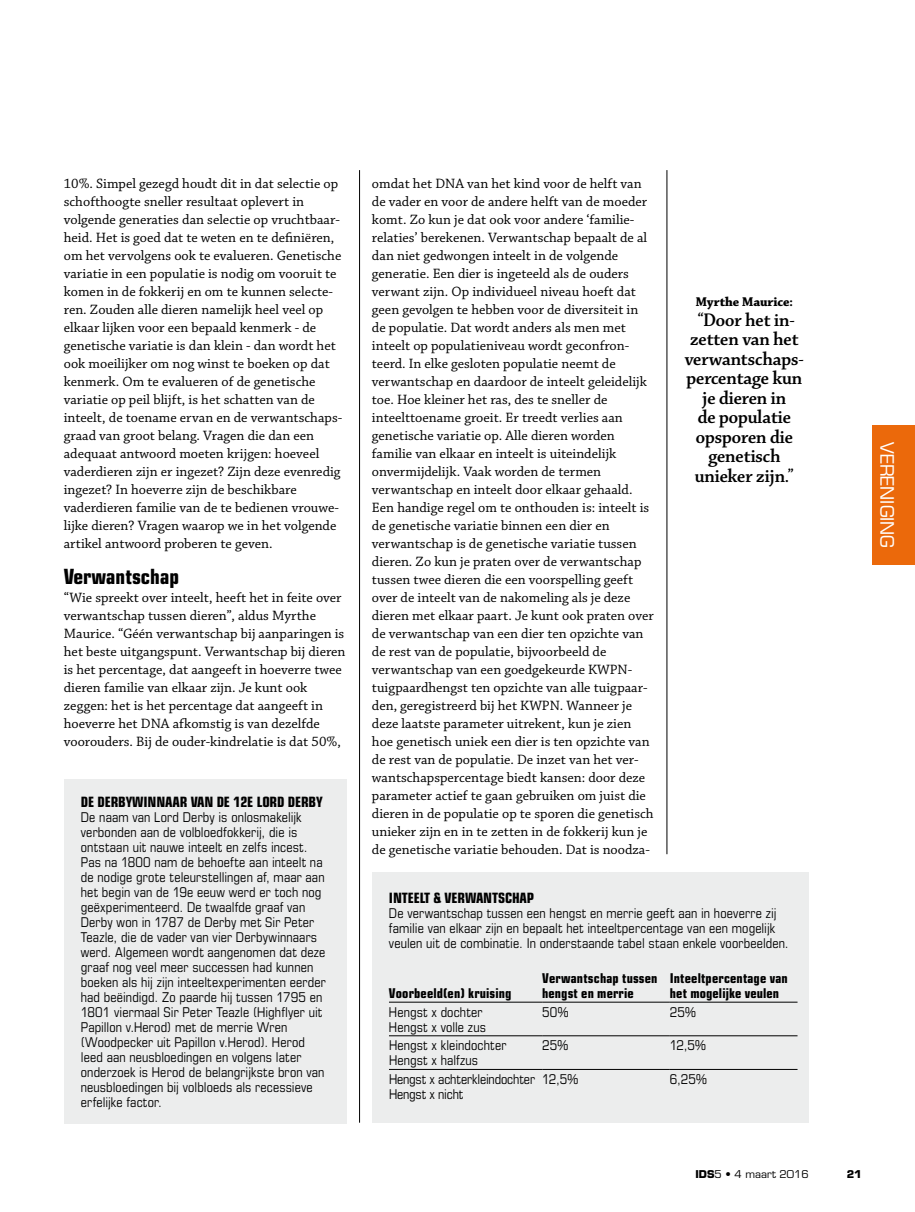
<style>
.page{position:relative;width:915px;height:1212px;background:#fff}
.page>*{position:absolute;margin:0;border:0;box-sizing:border-box;transform-origin:0 0}
.t1{font:700 condensed 21px "Eurostile LT Std";color:#000}
.t2{font:19.5px/19.5px "Chaparral Pro Semibold Disp";color:#000;text-align:center}
.t3{font:18px "Eurostile LT Std";color:#fff}
.t4{font:14.25px/18px "Chaparral Pro";color:#000}
.t5{font:700 condensed 14.25px "Eurostile LT Std";letter-spacing:-.01em;color:#000}
.t6{font:condensed 13.5px/15px "Eurostile LT Std";letter-spacing:.01em;color:#000}
.t7{font:700 condensed 13.5px/15px "Eurostile LT Std";letter-spacing:.01em;color:#000}
.t8{font:condensed 13.5px/15px "Eurostile LT Std";letter-spacing:-.01em;color:#000}
.t9{font:13.5px "Chaparral Pro Bold Subh";color:#000}
.t10{font:10.5px "Eurostile LT Std";color:#000}
.t11{font:700 10.5px "Eurostile LT Std";color:#000}
.s1{font-weight:700}
</style>
<div class="page">
<hr style="left:359px;top:170px;width:1px;height:953px;background:#000">
<hr style="left:666px;top:170px;width:1px;height:684px;background:#000">
<div style="left:64px;top:779px;width:282px;height:345px;background:#eceded"></div>
<div style="left:372px;top:872px;width:436px;height:251px;background:#eceded"></div>
<hr style="left:389px;top:1002px;width:153px;height:1px;background:#000">
<hr style="left:542px;top:1002px;width:127px;height:1px;background:#000">
<hr style="left:669px;top:1002px;width:128px;height:1px;background:#000">
<hr style="left:389px;top:1035px;width:153px;height:1px;background:#000">
<hr style="left:542px;top:1035px;width:127px;height:1px;background:#000">
<hr style="left:669px;top:1035px;width:128px;height:1px;background:#000">
<hr style="left:389px;top:1069px;width:153px;height:1px;background:#000">
<hr style="left:542px;top:1069px;width:127px;height:1px;background:#000">
<hr style="left:669px;top:1069px;width:128px;height:1px;background:#000">
<div style="left:871px;top:425px;width:43px;height:139px;background:#eb690b"></div>
<p class="t4" style="left:64px;top:175px;width:280px">10%. Simpel gezegd houdt dit in dat selectie op schofthoogte sneller resultaat oplevert in volgende generaties dan selectie op vruchtbaar&shy;heid. Het is goed dat te weten en te definiëren, om het vervolgens ook te evalueren. Genetische variatie in een populatie is nodig om vooruit te komen in de fokkerij en om te kunnen selecte&shy;ren. Zouden alle dieren namelijk heel veel op elkaar lijken voor een bepaald kenmerk - de genetische variatie is dan klein - dan wordt het ook moeilijker om nog winst te boeken op dat kenmerk. Om te evalueren of de genetische variatie op peil blijft, is het schatten van de inteelt, de toename ervan en de verwantschaps&shy;graad van groot belang. Vragen die dan een adequaat antwoord moeten krijgen: hoeveel vaderdieren zijn er ingezet? Zijn deze evenredig ingezet? In hoeverre zijn de beschikbare vaderdieren familie van de te bedienen vrouwe&shy;lijke dieren? Vragen waarop we in het volgende artikel antwoord proberen te geven.</p>
<p class="t1" style="left:64px;top:564px;width:117px">Verwantschap</p>
<p class="t4" style="left:64px;top:589px;width:283px">“Wie spreekt over inteelt, heeft het in feite over verwantschap tussen dieren”, aldus Myrthe Maurice. “Géén verwantschap bij aanparingen is het beste uitgangspunt. Verwantschap bij dieren is het percentage, dat aangeeft in hoeverre twee dieren familie van elkaar zijn. Je kunt ook zeggen: het is het percentage dat aangeeft in hoeverre het DNA afkomstig is van dezelfde voorouders. Bij de ouder-kindrelatie is dat 50%,</p>
<p class="t5" style="left:81px;top:793px;width:243px">DE DERBYWINNAAR VAN DE 12E LORD DERBY</p>
<p class="t6" style="left:81px;top:810px;width:246px">De naam van Lord Derby is onlosmakelijk verbonden aan de volbloedfokkerij, die is ontstaan uit nauwe inteelt en zelfs incest.<br>Pas na 1800 nam de behoefte aan inteelt na de nodige grote teleurstellingen af, maar aan het begin van de 19e eeuw werd er toch nog geëxperimenteerd. De twaalfde graaf van Derby won in 1787 de Derby met Sir Peter Teazle, die de vader van vier Derbywinnaars werd. Algemeen wordt aangenomen dat deze graaf nog veel meer successen had kunnen boeken als hij zijn inteeltexperimenten eerder had beëindigd. Zo paarde hij tussen 1795 en 1801 viermaal Sir Peter Teazle (Highflyer uit Papillon v.Herod) met de merrie Wren (Woodpecker uit Papillon v.Herod). Herod leed aan neusbloedingen en volgens later onderzoek is Herod de belangrijkste bron van neusbloedingen bij volbloeds als recessieve erfelijke factor.</p>
<p class="t4" style="left:372px;top:175px;width:283px">omdat het DNA van het kind voor de helft van de vader en voor de andere helft van de moeder komt. Zo kun je dat ook voor andere ‘familie&shy;relaties’ berekenen. Verwantschap bepaalt de al dan niet gedwongen inteelt in de volgende generatie. Een dier is ingeteeld als de ouders verwant zijn. Op individueel niveau hoeft dat geen gevolgen te hebben voor de diversiteit in de populatie. Dat wordt anders als men met inteelt op populatieniveau wordt geconfron&shy;teerd. In elke gesloten populatie neemt de verwantschap en daardoor de inteelt geleidelijk toe. Hoe kleiner het ras, des te sneller de inteelttoename groeit. Er treedt verlies aan genetische variatie op. Alle dieren worden familie van elkaar en inteelt is uiteindelijk onvermijdelijk. Vaak worden de termen verwantschap en inteelt door elkaar gehaald.<br>Een handige regel om te onthouden is: inteelt is de genetische variatie binnen een dier en verwantschap is de genetische variatie tussen dieren. Zo kun je praten over de verwantschap tussen twee dieren die een voorspelling geeft over de inteelt van de nakomeling als je deze dieren met elkaar paart. Je kunt ook praten over de verwantschap van een dier ten opzichte van de rest van de populatie, bijvoorbeeld de verwantschap van een goedgekeurde KWPN&shy;tuigpaardhengst ten opzichte van alle tuigpaar&shy;den, geregistreerd bij het KWPN. Wanneer je deze laatste parameter uitrekent, kun je zien hoe genetisch uniek een dier is ten opzichte van de rest van de populatie. De inzet van het ver&shy;wantschapspercentage biedt kansen: door deze parameter actief te gaan gebruiken om juist die dieren in de populatie op te sporen die genetisch unieker zijn en in te zetten in de fokkerij kun je de genetische variatie behouden. Dat is noodza-</p>
<p class="t9" style="left:695px;top:294px;width:98px">Myrthe Maurice:</p>
<p class="t2" style="left:684px;top:311px;width:121px">“Door het in&shy;zetten van het verwantschaps&shy;percentage kun je dieren in<br>de populatie opsporen die genetisch unieker zijn.”</p>
<p class="t5" style="left:389px;top:889px;width:146px">INTEELT &amp; VERWANTSCHAP</p>
<p class="t6" style="left:389px;top:905px;width:401px">De verwantschap tussen een hengst en merrie geeft aan in hoeverre zij familie van elkaar zijn en bepaalt het inteeltpercentage van een mogelijk veulen uit de combinatie. In onderstaande tabel staan enkele voorbeelden.</p>
<p class="t7" style="left:389px;top:985px;width:124px">Voorbeeld(en) kruising</p>
<p class="t7" style="left:542px;top:970px;width:117px">Verwantschap tussen hengst en merrie</p>
<p class="t7" style="left:669px;top:970px;width:119px">Inteeltpercentage van het mogelijke veulen</p>
<p class="t6" style="left:389px;top:1004px;width:98px">Hengst x dochter<br>Hengst x volle zus</p>
<p class="t6" style="left:542px;top:1004px;width:28px">50%</p>
<p class="t6" style="left:669px;top:1004px;width:28px">25%</p>
<p class="t6" style="left:389px;top:1037px;width:119px">Hengst x kleindochter<br>Hengst x halfzus</p>
<p class="t6" style="left:542px;top:1037px;width:28px">25%</p>
<p class="t6" style="left:669px;top:1037px;width:38px">12,5%</p>
<p class="t8" style="left:389px;top:1071px;width:147px">Hengst x achterkleindochter<br>Hengst x nicht</p>
<p class="t6" style="left:542px;top:1071px;width:38px">12,5%</p>
<p class="t6" style="left:669px;top:1071px;width:39px">6,25%</p>
<p class="t3" style="left:897px;top:442px;width:107px;rotate:90deg">VERENIGING</p>
<p class="t10" style="left:695px;top:1168px;width:114px"><span class="s1">IDS</span>5 • 4 maart 2016</p>
<p class="t11" style="left:846px;top:1168px;width:17px">21</p>
</div>
